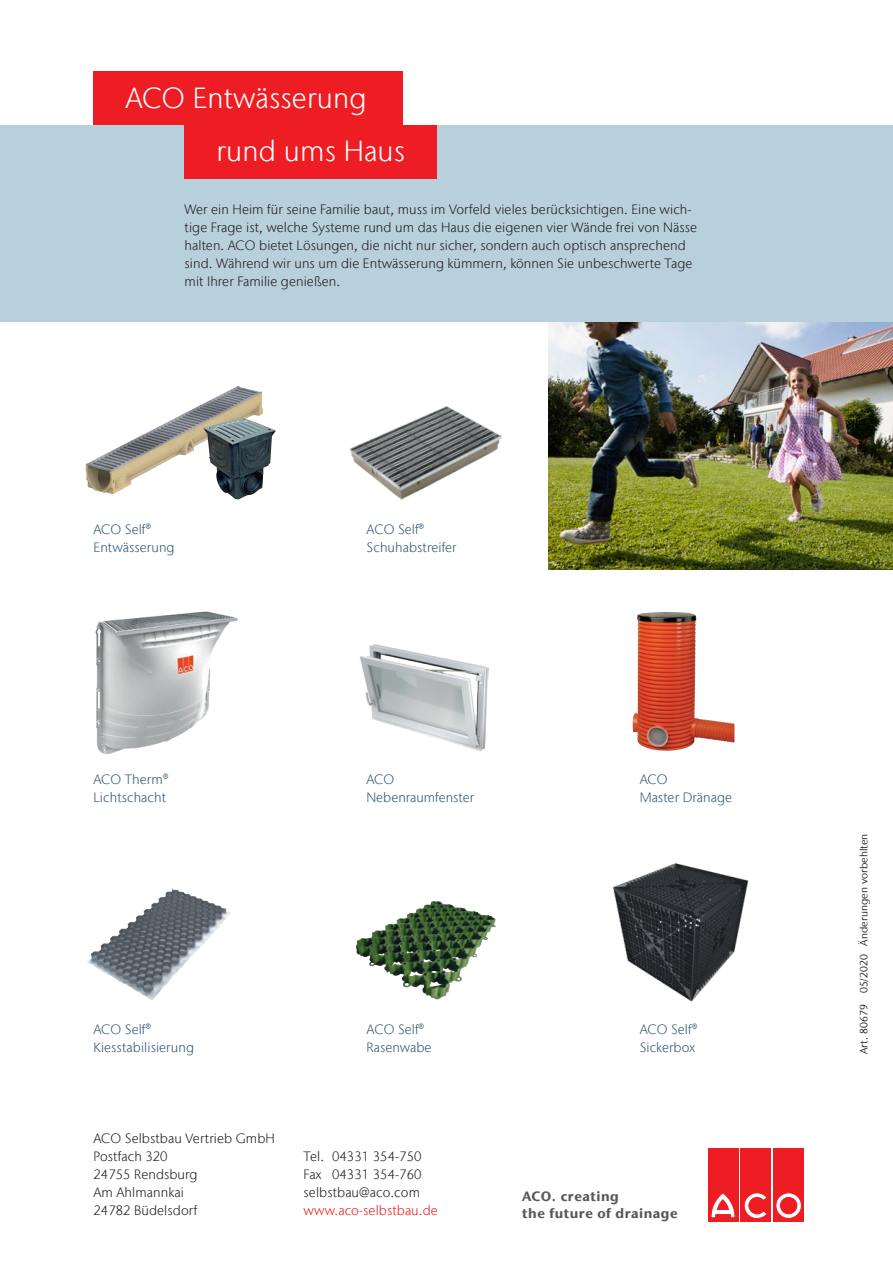
<style>
.page{position:relative;width:893px;height:1263px;background:#fff}
.page>*{position:absolute;margin:0;border:0;box-sizing:border-box;transform-origin:0 0}
.Cluster_Inside_pages{font:300 28.95px "Stone Sans IIITC Com";letter-spacing:.005em;color:#fff}
.Body_copy{font:300 13.5px/17.9px "Stone Sans IIITC Com";letter-spacing:.005em;color:#231f20}
.Info_box_title{font:300 13.5px/17.9px "Stone Sans IIITC Com";letter-spacing:.005em;color:#335875}
.Back_Claim{font:700 13.5px/16.5px "Stone Sans IIITC Com";letter-spacing:.04em;color:#57585a}
.Body_copy-2{font:300 13.5px "Stone Sans IIITC Com";letter-spacing:.005em;color:#ee1d23}
.Heading{font:10.5px "Stone Sans IIITC Com";letter-spacing:.005em;color:#231f20}
</style>
<div class="page">
<img style="left:549px;top:321px;width:344px;height:249px">
<div style="left:708px;top:1148px;width:30px;height:73px;background:#ee1d23"></div>
<svg style="left:711px;top:1193px;width:24px;height:25px"></svg>
<div style="left:741px;top:1148px;width:30px;height:73px;background:#ee1d23"></div>
<svg style="left:744px;top:1193px;width:22px;height:26px"></svg>
<div style="left:774px;top:1148px;width:30px;height:73px;background:#ee1d23"></div>
<svg style="left:776px;top:1193px;width:25px;height:25px"></svg>
<div style="left:776px;top:1193px;width:26px;height:25px;border:1px solid #ee1d23;border-radius:50%"></div>
<div style="left:780px;top:1197px;width:17px;height:17px;background:#ee1d23;border-radius:50%"></div>
<div style="left:780px;top:1197px;width:17px;height:17px;border:1px solid #ee1d23;border-radius:50%"></div>
<div style="left:0;top:125px;width:893px;height:196px;background:#b8cfdc"></div>
<div style="left:185px;top:125px;width:252px;height:54px;background:#ee1d23"></div>
<div style="left:94px;top:71px;width:309px;height:54px;background:#ee1d23"></div>
<img style="left:85px;top:386px;width:178px;height:108px">
<svg style="left:434px;top:901px;width:62px;height:99px"></svg>
<img style="left:356px;top:901px;width:80px;height:97px">
<img style="left:349px;top:406px;width:153px;height:95px">
<img style="left:87px;top:888px;width:144px;height:113px">
<img style="left:203px;top:418px;width:73px;height:81px">
<img style="left:613px;top:863px;width:136px;height:139px">
<img style="left:632px;top:613px;width:81px;height:138px">
<img style="left:95px;top:611px;width:143px;height:143px">
<img style="left:360px;top:644px;width:129px;height:107px">
<p class="Cluster_Inside_pages" style="left:125px;top:80px;width:243px">ACO Entwässerung</p>
<p class="Cluster_Inside_pages" style="left:216px;top:133px;width:190px">rund ums Haus</p>
<p class="Body_copy" style="left:185px;top:201px;width:514px">Wer ein Heim für seine Familie baut, muss im Vorfeld vieles berücksichtigen. Eine wich&shy;tige Frage ist, welche Systeme rund um das Haus die eigenen vier Wände frei von Nässe halten. ACO bietet Lösungen, die nicht nur sicher, sondern auch optisch ansprechend sind. Während wir uns um die Entwässerung kümmern, können Sie unbeschwerte Tage mit Ihrer Familie genießen.</p>
<p class="Info_box_title" style="left:94px;top:521px;width:83px">ACO Self®<br>Entwässerung</p>
<p class="Info_box_title" style="left:367px;top:521px;width:59px">ACO Self®</p>
<p class="Info_box_title" style="left:367px;top:538px;width:91px">Schuhabstreifer</p>
<p class="Info_box_title" style="left:94px;top:771px;width:77px">ACO Therm®</p>
<p class="Info_box_title" style="left:94px;top:788px;width:74px">Lichtschacht</p>
<p class="Info_box_title" style="left:366px;top:771px;width:109px">ACO<br>Nebenraumfenster</p>
<p class="Info_box_title" style="left:640px;top:771px;width:29px">ACO</p>
<p class="Info_box_title" style="left:640px;top:788px;width:94px">Master Dränage</p>
<p class="Info_box_title" style="left:94px;top:1021px;width:59px">ACO Self®</p>
<p class="Info_box_title" style="left:94px;top:1038px;width:102px">Kiesstabilisierung</p>
<p class="Info_box_title" style="left:367px;top:1021px;width:59px">ACO Self®</p>
<p class="Info_box_title" style="left:367px;top:1038px;width:66px">Rasenwabe</p>
<p class="Body_copy" style="left:94px;top:1129px;width:183px">ACO Selbstbau Vertrieb GmbH</p>
<p class="Body_copy" style="left:94px;top:1147px;width:76px">Postfach 320</p>
<p class="Body_copy" style="left:94px;top:1165px;width:106px">24755 Rendsburg</p>
<p class="Body_copy" style="left:94px;top:1183px;width:92px">Am Ahlmannkai</p>
<p class="Body_copy" style="left:94px;top:1201px;width:105px">24782 Büdelsdorf</p>
<p class="Body_copy" style="left:304px;top:1147px;width:119px">Tel. 04331 354-750</p>
<p class="Body_copy" style="left:304px;top:1165px;width:119px">Fax 04331 354-760</p>
<p class="Body_copy" style="left:304px;top:1183px;width:118px">selbstbau@aco.com</p>
<p class="Body_copy-2" style="left:304px;top:1201px;width:136px">www.aco-selbstbau.de</p>
<p class="Info_box_title" style="left:640px;top:1021px;width:59px">ACO Self®</p>
<p class="Info_box_title" style="left:640px;top:1038px;width:57px">Sickerbox</p>
<p class="Back_Claim" style="left:522px;top:1188px;width:157px">ACO. creating<br>the future of drainage</p>
<p class="Heading" style="left:857px;top:1054px;width:222px;rotate:-90deg">Art. 80679 05/2020 Änderungen vorbehlten</p>
</div>
